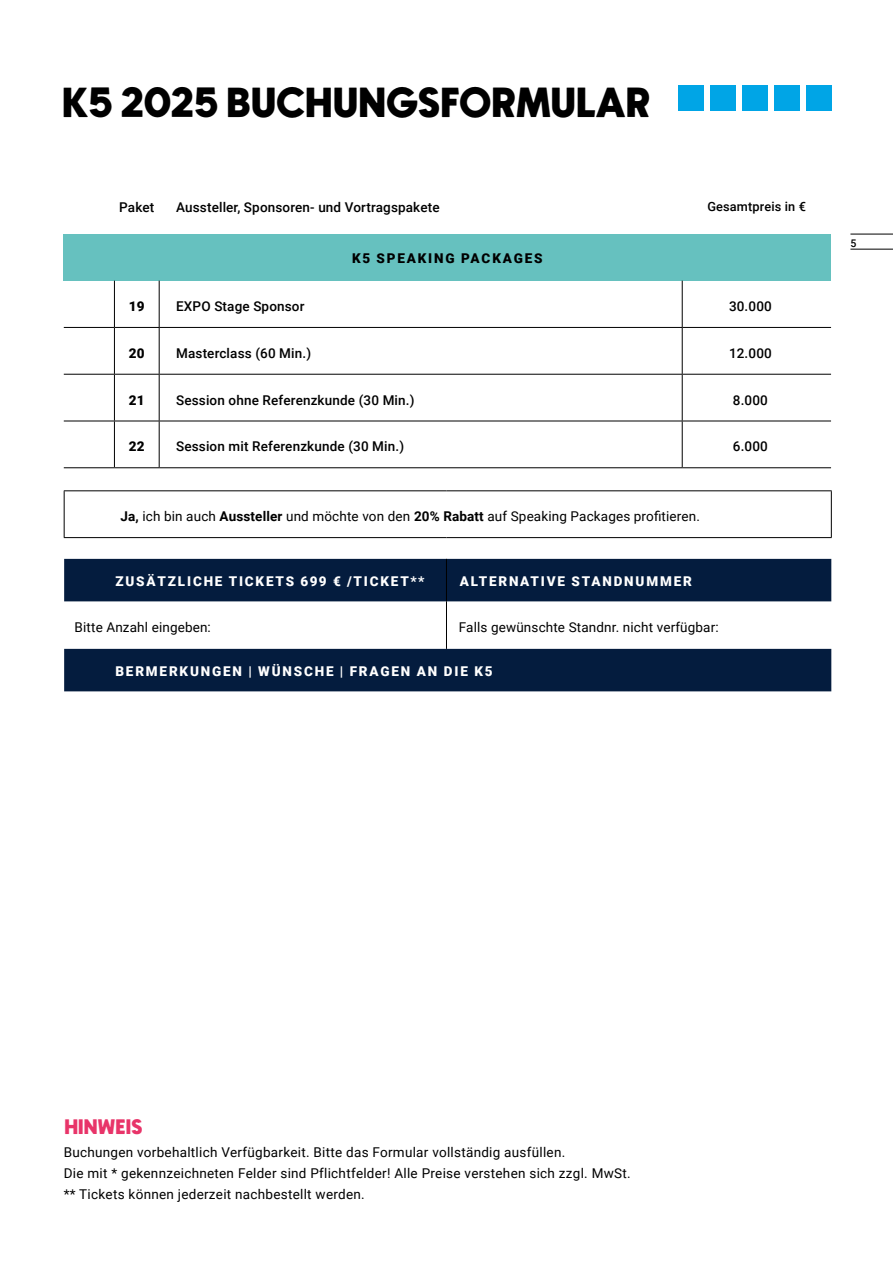
<style>
.page{position:relative;width:893px;height:1263px;background:#fff}
.page>*{position:absolute;margin:0;border:0;box-sizing:border-box;transform-origin:0 0}
.t1{font:42px "Newake";letter-spacing:.04em;color:#000}
.t2{font:21px "Newake";letter-spacing:.04em;color:#e83469}
.t3{font:13.5px/21px "Roboto";letter-spacing:.02em;color:#000}
.t4{font:500 13.5px "Roboto";letter-spacing:.01em;color:#000}
.t5{font:900 13.5px "Roboto";letter-spacing:.135em;color:#fff}
.t6{font:900 13.5px "Roboto";letter-spacing:.135em;color:#000}
.t7{font:500 12.75px "Roboto";letter-spacing:.01em;color:#000}
.t8{font:500 10.5px "Roboto";color:#000}
.s1{font-weight:700}
</style>
<div class="page">
<hr style="left:850px;top:249px;width:43px;height:1px;background:#000">
<hr style="left:850px;top:234px;width:43px;height:1px;background:#000">
<div style="left:678px;top:85px;width:26px;height:26px;background:#00a5e6"></div>
<div style="left:710px;top:85px;width:26px;height:26px;background:#00a5e6"></div>
<div style="left:742px;top:85px;width:25px;height:26px;background:#00a5e6"></div>
<div style="left:774px;top:85px;width:25px;height:26px;background:#00a5e6"></div>
<div style="left:806px;top:85px;width:25px;height:26px;background:#00a5e6"></div>
<svg style="left:64px;top:559px;width:767px;height:132px;fill:#041c3e"></svg>
<hr style="left:64px;top:491px;width:1px;height:46px;background:#000">
<hr style="left:64px;top:490px;width:382px;height:1px;background:#000">
<hr style="left:446px;top:490px;width:386px;height:1px;background:#000">
<hr style="left:831px;top:491px;width:1px;height:46px;background:#000">
<hr style="left:64px;top:537px;width:382px;height:1px;background:#000">
<hr style="left:446px;top:537px;width:386px;height:1px;background:#000">
<hr style="left:446px;top:601px;width:1px;height:48px;background:#000">
<hr style="left:446px;top:559px;width:1px;height:42px;background:#000">
<div style="left:64px;top:234px;width:767px;height:47px;background:#66c1bf"></div>
<hr style="left:114px;top:281px;width:1px;height:46px;background:#000">
<hr style="left:159px;top:281px;width:1px;height:46px;background:#000">
<hr style="left:682px;top:281px;width:1px;height:46px;background:#000">
<hr style="left:64px;top:327px;width:50px;height:1px;background:#000">
<hr style="left:114px;top:327px;width:45px;height:1px;background:#000">
<hr style="left:114px;top:328px;width:1px;height:46px;background:#000">
<hr style="left:159px;top:327px;width:523px;height:1px;background:#000">
<hr style="left:159px;top:328px;width:1px;height:46px;background:#000">
<hr style="left:682px;top:327px;width:149px;height:1px;background:#000">
<hr style="left:682px;top:328px;width:1px;height:46px;background:#000">
<hr style="left:64px;top:374px;width:50px;height:1px;background:#000">
<hr style="left:114px;top:374px;width:45px;height:1px;background:#000">
<hr style="left:114px;top:375px;width:1px;height:46px;background:#000">
<hr style="left:159px;top:374px;width:523px;height:1px;background:#000">
<hr style="left:159px;top:375px;width:1px;height:46px;background:#000">
<hr style="left:682px;top:374px;width:149px;height:1px;background:#000">
<hr style="left:682px;top:375px;width:1px;height:46px;background:#000">
<hr style="left:64px;top:421px;width:50px;height:1px;background:#000">
<hr style="left:114px;top:421px;width:45px;height:1px;background:#000">
<hr style="left:114px;top:421px;width:1px;height:46px;background:#000">
<hr style="left:159px;top:421px;width:523px;height:1px;background:#000">
<hr style="left:159px;top:421px;width:1px;height:46px;background:#000">
<hr style="left:682px;top:421px;width:149px;height:1px;background:#000">
<hr style="left:682px;top:421px;width:1px;height:46px;background:#000">
<hr style="left:64px;top:467px;width:50px;height:1px;background:#000">
<hr style="left:114px;top:467px;width:45px;height:1px;background:#000">
<hr style="left:159px;top:467px;width:523px;height:1px;background:#000">
<hr style="left:682px;top:467px;width:149px;height:1px;background:#000">
<h1 class="t1" style="left:63px;top:79px;width:588px">K5 2025 BUCHUNGSFORMULAR</h1>
<p class="t4" style="left:119px;top:198px;width:37px">Paket</p>
<p class="t4" style="left:176px;top:198px;width:265px">Aussteller, Sponsoren- und Vortragspakete</p>
<p class="t7" style="left:707px;top:198px;width:100px">Gesamtpreis in €</p>
<p class="t6" style="left:352px;top:249px;width:192px">K5 SPEAKING PACKAGES</p>
<p class="t6" style="left:129px;top:297px;width:17px">19</p>
<p class="t4" style="left:176px;top:297px;width:130px">EXPO Stage Sponsor</p>
<p class="t4" style="left:729px;top:297px;width:44px">30.000</p>
<p class="t6" style="left:129px;top:344px;width:17px">20</p>
<p class="t4" style="left:176px;top:344px;width:136px">Masterclass (60 Min.)</p>
<p class="t4" style="left:729px;top:344px;width:44px">12.000</p>
<p class="t6" style="left:129px;top:390px;width:17px">21</p>
<p class="t4" style="left:176px;top:390px;width:240px">Session ohne Referenzkunde (30 Min.)</p>
<p class="t4" style="left:733px;top:390px;width:36px">8.000</p>
<p class="t6" style="left:129px;top:437px;width:17px">22</p>
<p class="t4" style="left:176px;top:437px;width:229px">Session mit Referenzkunde (30 Min.)</p>
<p class="t4" style="left:733px;top:437px;width:36px">6.000</p>
<p class="t3" style="left:120px;top:505px;width:581px"><span class="s1">Ja,</span> ich bin auch <span class="s1">Aussteller</span> und möchte von den <span class="s1">20% Rabatt</span> auf Speaking Packages profitieren.</p>
<p class="t5" style="left:115px;top:572px;width:310px">ZUSÄTZLICHE TICKETS 699 € /TICKET**</p>
<p class="t5" style="left:460px;top:572px;width:234px">ALTERNATIVE STANDNUMMER</p>
<p class="t3" style="left:75px;top:616px;width:138px">Bitte Anzahl eingeben:</p>
<p class="t3" style="left:459px;top:616px;width:261px">Falls gewünschte Standnr. nicht verfügbar:</p>
<p class="t5" style="left:115px;top:662px;width:379px">BERMERKUNGEN | WÜNSCHE | FRAGEN AN DIE K5</p>
<p class="t8" style="left:850px;top:236px;width:7px">5</p>
<h2 class="t2" style="left:65px;top:1115px;width:79px">HINWEIS</h2>
<p class="t3" style="left:64px;top:1141px;width:568px">Buchungen vorbehaltlich Verfügbarkeit. Bitte das Formular vollständig ausfüllen.<br>Die mit * gekennzeichneten Felder sind Pflichtfelder! Alle Preise verstehen sich zzgl. MwSt. ** Tickets können jederzeit nachbestellt werden.</p>
</div>
